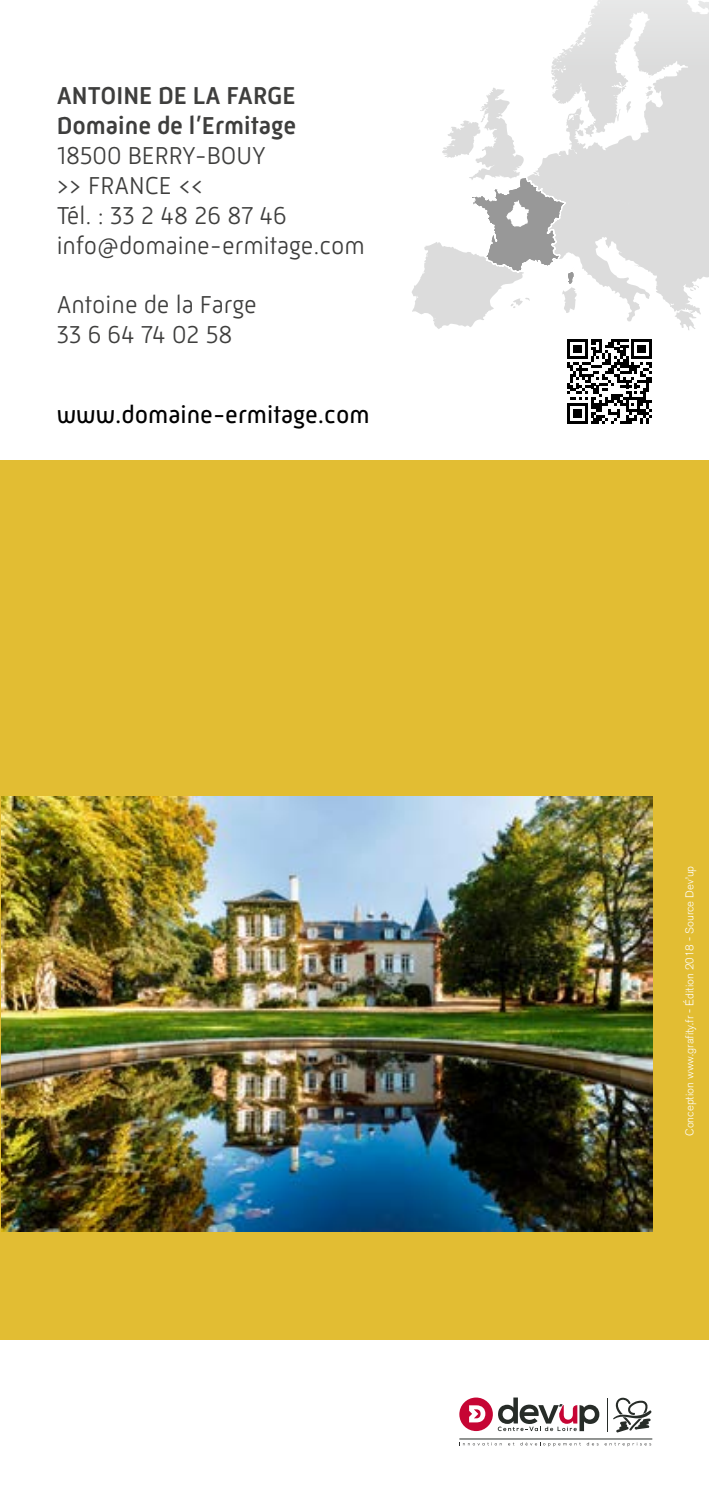
<style>
.page{position:relative;width:709px;height:1489px;background:#fff}
.page>*{position:absolute;margin:0;border:0;box-sizing:border-box;transform-origin:0 0}
.t1{font:300 25px/30px "Mic 32 New";color:#3e3e3d}
.t2{font:500 25px/30px "Mic 32 New";color:#3e3e3d}
.t3{font:25px "Mic 32 New";color:#000}
.t4{font:300 11.25px "Akzidenz Grotesk BE";color:#fff}
</style>
<div class="page">
<div style="left:0;top:461px;width:709px;height:878px;background:#e2bd33"></div>
<div style="left:459px;top:1397px;width:34px;height:33px;background:#c60534;border-radius:50%"></div>
<svg style="left:469px;top:1405px;width:16px;height:17px"></svg>
<svg style="left:498px;top:1397px;width:101px;height:33px"></svg>
<hr style="left:459px;top:1438px;width:193px;height:1px;background:#272c28">
<svg style="left:459px;top:1442px;width:43px;height:3px"></svg>
<svg style="left:520px;top:1442px;width:78px;height:3px"></svg>
<svg style="left:604px;top:1442px;width:47px;height:3px"></svg>
<hr style="left:607px;top:1398px;width:1px;height:33px;background:#272c28">
<svg style="left:613px;top:1397px;width:39px;height:35px"></svg>
<svg style="left:551px;top:0;width:158px;height:330px;fill:#dcdcdc"></svg>
<svg style="left:412px;top:87px;width:186px;height:242px"></svg>
<img style="left:1px;top:797px;width:651px;height:433px">
<svg style="left:567px;top:339px;width:85px;height:84px"></svg>
<p class="t2" style="left:57px;top:80px;width:241px">ANTOINE DE LA FARGE<br>Domaine de l’Ermitage</p>
<p class="t1" style="left:57px;top:140px;width:310px">18500 BERRY-BOUY<br>&gt;&gt; FRANCE &lt;&lt;<br>Tél. : 33 2 48 26 87 46 info@domaine-ermitage.com</p>
<p class="t1" style="left:57px;top:289px;width:202px">Antoine de la Farge<br>33 6 64 74 02 58</p>
<p class="t3" style="left:57px;top:400px;width:314px">www.domaine-ermitage.com</p>
<p class="t4" style="left:683px;top:1135px;width:272px;rotate:-90deg">Conception www.grafity.fr - Édition 2018 - Source Dev’up</p>
</div>
